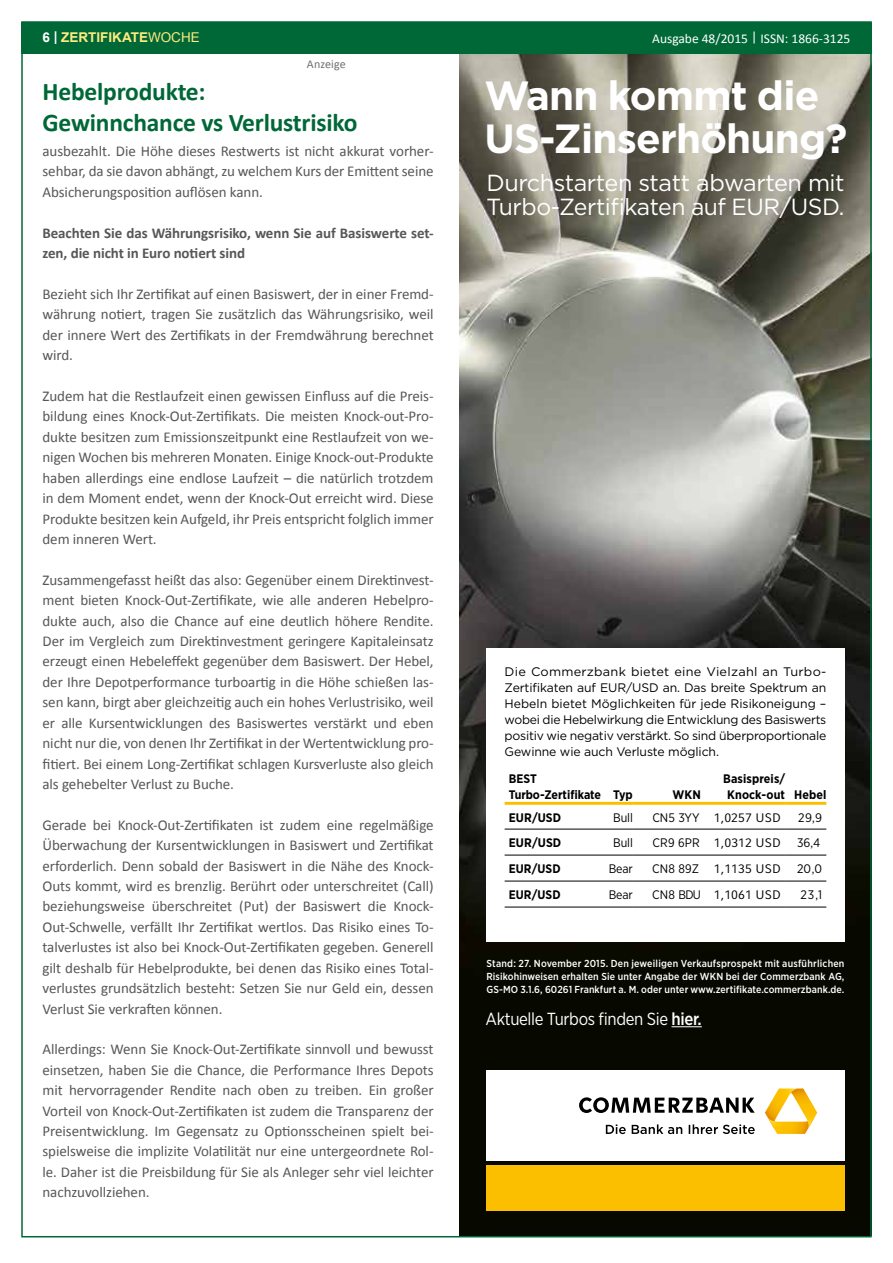
<style>
.page{position:relative;width:893px;height:1263px;background:#fff}
.page>*{position:absolute;margin:0;border:0;box-sizing:border-box;transform-origin:0 0}
.t1{font:700 40.8px/42.8px "Gotham";letter-spacing:-.02em;color:#fff}
.t2{font:700 25.5px/30.6px "Calibri";letter-spacing:-.01em;color:#006837}
.t3{font:23.25px/24.5px "Gotham";letter-spacing:-.02em;color:#fff}
.t4{font:17.4px "Gotham Narrow";letter-spacing:-.02em;color:#fff}
.t5{font:15px/20.4px "Calibri";letter-spacing:-.005em;color:#575756;text-align:justify}
.t6{font:700 15px/20.4px "Calibri";letter-spacing:-.005em;color:#575756}
.t7{font:13.5px "Calibri";color:#fff}
.t8{font:700 13.5px "Arial";color:#ffeb7f}
.t9{font:12.3px/16px "Gotham";letter-spacing:-.015em;color:#000;text-align:justify}
.t10{font:700 12.3px/15.3px "Gotham Narrow";letter-spacing:.005em;color:#000}
.t11{font:12.3px "Compatil Fact LT Pro";letter-spacing:.005em;color:#000}
.t12{font:12.3px "Gotham Narrow";letter-spacing:-.01em;color:#000}
.t13{font:12px "Calibri";letter-spacing:.005em;color:#706f6f}
.t14{font:500 10.2px/13px "Gotham Narrow";letter-spacing:.01em;color:#fff;text-align:justify}
.s1{color:#fff}
.s2{font-weight:400}
.s3{font-family:"Gotham Narrow"}
.s4{font-weight:500}
</style>
<div class="page">
<div style="left:21px;top:22px;width:851px;height:32px;background:#006837"></div>
<img style="left:459px;top:54px;width:410px;height:1180px">
<div style="left:486px;top:1070px;width:358px;height:91px;background:#fff"></div>
<svg style="left:579px;top:1097px;width:176px;height:16px"></svg>
<svg style="left:765px;top:1088px;width:52px;height:46px"></svg>
<svg style="left:606px;top:1124px;width:149px;height:10px"></svg>
<div style="left:486px;top:1166px;width:358px;height:45px;background:#fcbf00"></div>
<hr style="left:671px;top:1026px;width:31px;height:1px;background:#fff">
<div style="left:486px;top:648px;width:358px;height:293px;background:#fff"></div>
<hr style="left:633px;top:829px;width:68px;height:1px;background:#000">
<hr style="left:701px;top:829px;width:84px;height:1px;background:#000">
<hr style="left:785px;top:829px;width:41px;height:1px;background:#000">
<hr style="left:633px;top:855px;width:68px;height:1px;background:#000">
<hr style="left:701px;top:855px;width:84px;height:1px;background:#000">
<hr style="left:785px;top:855px;width:41px;height:1px;background:#000">
<hr style="left:633px;top:881px;width:68px;height:1px;background:#000">
<hr style="left:701px;top:881px;width:84px;height:1px;background:#000">
<hr style="left:785px;top:881px;width:41px;height:1px;background:#000">
<hr style="left:633px;top:907px;width:68px;height:1px;background:#000">
<hr style="left:701px;top:907px;width:84px;height:1px;background:#000">
<hr style="left:785px;top:907px;width:41px;height:1px;background:#000">
<hr style="left:505px;top:829px;width:99px;height:1px;background:#000">
<svg style="left:604px;top:829px;width:29px;height:1px"></svg>
<hr style="left:505px;top:855px;width:99px;height:1px;background:#000">
<svg style="left:604px;top:855px;width:29px;height:1px"></svg>
<hr style="left:505px;top:881px;width:99px;height:1px;background:#000">
<svg style="left:604px;top:881px;width:29px;height:1px"></svg>
<hr style="left:505px;top:907px;width:99px;height:1px;background:#000">
<svg style="left:604px;top:907px;width:29px;height:1px"></svg>
<hr style="left:505px;top:802px;width:99px;height:3px;background:#fcbf00">
<hr style="left:604px;top:802px;width:29px;height:3px;background:#fcbf00">
<hr style="left:633px;top:802px;width:68px;height:3px;background:#fcbf00">
<hr style="left:701px;top:802px;width:84px;height:3px;background:#fcbf00">
<hr style="left:785px;top:802px;width:41px;height:3px;background:#fcbf00">
<p class="t8" style="left:43px;top:29px;width:159px"><span class="s1">6 |</span> ZERTIFIKATE<span class="s2">WOCHE</span></p>
<p class="t7" style="left:652px;top:30px;width:200px">Ausgabe 48/2015 | ISSN: 1866-3125</p>
<p class="t13" style="left:307px;top:56px;width:40px">Anzeige</p>
<h1 class="t1" style="left:484px;top:74px;width:364px">Wann kommt die<br>US-Zinserhöhung?</h1>
<h3 class="t3" style="left:486px;top:170px;width:359px">Durchstarten statt abwarten mit<br>Turbo-Zertifikaten auf EUR/USD.</h3>
<h2 class="t2" style="left:43px;top:77px;width:317px">Hebelprodukte:<br>Gewinnchance vs Verlustrisiko</h2>
<p class="t5" style="left:43px;top:141px;width:393px">ausbezahlt. Die Höhe dieses Restwerts ist nicht akkurat vorher&shy;sehbar, da sie davon abhängt, zu welchem Kurs der Emittent seine Absicherungsposition auflösen kann.</p>
<p class="t6" style="left:43px;top:223px;width:393px">Beachten Sie das Währungsrisiko, wenn Sie auf Basiswerte set&shy;zen, die nicht in Euro notiert sind</p>
<p class="t5" style="left:43px;top:284px;width:393px">Bezieht sich Ihr Zertifikat auf einen Basiswert, der in einer Fremd&shy;währung notiert, tragen Sie zusätzlich das Währungsrisiko, weil der innere Wert des Zertifikats in der Fremdwährung berechnet wird.</p>
<p class="t5" style="left:43px;top:386px;width:393px">Zudem hat die Restlaufzeit einen gewissen Einfluss auf die Preis&shy;bildung eines Knock-Out-Zertifikats. Die meisten Knock-out-Pro&shy;dukte besitzen zum Emissionszeitpunkt eine Restlaufzeit von we&shy;nigen Wochen bis mehreren Monaten. Einige Knock-out-Produkte haben allerdings eine endlose Laufzeit – die natürlich trotzdem in dem Moment endet, wenn der Knock-Out erreicht wird. Diese Produkte besitzen kein Aufgeld, ihr Preis entspricht folglich immer dem inneren Wert.</p>
<p class="t5" style="left:43px;top:570px;width:393px">Zusammengefasst heißt das also: Gegenüber einem Direktinvest&shy;ment bieten Knock-Out-Zertifikate, wie alle anderen Hebelpro&shy;dukte auch, also die Chance auf eine deutlich höhere Rendite.<br>Der im Vergleich zum Direktinvestment geringere Kapitaleinsatz erzeugt einen Hebeleffekt gegenüber dem Basiswert. Der Hebel, der Ihre Depotperformance turboartig in die Höhe schießen las&shy;sen kann, birgt aber gleichzeitig auch ein hohes Verlustrisiko, weil er alle Kursentwicklungen des Basiswertes verstärkt und eben nicht nur die, von denen Ihr Zertifikat in der Wertentwicklung pro&shy;fitiert. Bei einem Long-Zertifikat schlagen Kursverluste also gleich als gehebelter Verlust zu Buche.</p>
<p class="t5" style="left:43px;top:815px;width:393px">Gerade bei Knock-Out-Zertifikaten ist zudem eine regelmäßige Überwachung der Kursentwicklungen in Basiswert und Zertifikat erforderlich. Denn sobald der Basiswert in die Nähe des Knock-Outs kommt, wird es brenzlig. Berührt oder unterschreitet (Call) beziehungsweise überschreitet (Put) der Basiswert die Knock-Out-Schwelle, verfällt Ihr Zertifikat wertlos. Das Risiko eines To&shy;talverlustes ist also bei Knock-Out-Zertifikaten gegeben. Generell gilt deshalb für Hebelprodukte, bei denen das Risiko eines Total&shy;verlustes grundsätzlich besteht: Setzen Sie nur Geld ein, dessen Verlust Sie verkraften können.</p>
<p class="t5" style="left:43px;top:1039px;width:393px">Allerdings: Wenn Sie Knock-Out-Zertifikate sinnvoll und bewusst einsetzen, haben Sie die Chance, die Performance Ihres Depots mit hervorragender Rendite nach oben zu treiben. Ein großer Vorteil von Knock-Out-Zertifikaten ist zudem die Transparenz der Preisentwicklung. Im Gegensatz zu Optionsscheinen spielt bei&shy;spielsweise die implizite Volatilität nur eine untergeordnete Rol&shy;le. Daher ist die Preisbildung für Sie als Anleger sehr viel leichter nachzuvollziehen.</p>
<p class="t9" style="left:505px;top:663px;width:323px">Die Commerzbank bietet eine Vielzahl an Turbo-Zertifikaten auf EUR/USD an. Das breite Spektrum an Hebeln bietet Möglichkeiten für jede Risikoneigung – wobei die Hebelwirkung die Entwicklung des Basiswerts positiv wie negativ verstärkt. So sind überproportionale Gewinne wie auch Verluste möglich.</p>
<p class="t10" style="left:509px;top:771px;width:126px">BEST<br>Turbo-Zertifikate Typ</p>
<p class="t10" style="left:727px;top:771px;width:101px;text-indent:-4px">Basispreis/<br>Knock-out Hebel</p>
<p class="t10" style="left:672px;top:787px;width:30px">WKN</p>
<p class="t10" style="left:509px;top:810px;width:54px">EUR/USD</p>
<p class="t12" style="left:613px;top:810px;width:21px">Bull</p>
<p class="t11" style="left:652px;top:810px;width:130px"><span class="s3">CN5 3YY</span> 1,0257 USD</p>
<p class="t12" style="left:798px;top:810px;width:25px">29,9</p>
<p class="t10" style="left:509px;top:834px;width:54px">EUR/USD</p>
<p class="t12" style="left:613px;top:835px;width:21px">Bull</p>
<p class="t11" style="left:652px;top:835px;width:130px"><span class="s3">CR9 6PR</span> 1,0312 USD</p>
<p class="t12" style="left:797px;top:835px;width:24px">36,4</p>
<p class="t10" style="left:509px;top:860px;width:53px">EUR/USD</p>
<p class="t12" style="left:609px;top:861px;width:26px">Bear</p>
<p class="t11" style="left:652px;top:861px;width:130px"><span class="s3">CN8 89Z</span> 1,1135 USD</p>
<p class="t12" style="left:797px;top:861px;width:27px">20,0</p>
<p class="t10" style="left:509px;top:886px;width:53px">EUR/USD</p>
<p class="t12" style="left:609px;top:887px;width:26px">Bear</p>
<p class="t11" style="left:652px;top:887px;width:130px"><span class="s3">CN8 BDU</span> 1,1061 USD</p>
<p class="t12" style="left:800px;top:887px;width:23px">23,1</p>
<p class="t14" style="left:486px;top:956px;width:360px">Stand: 27. November 2015. Den jeweiligen Verkaufsprospekt mit ausführlichen Risikohinweisen erhalten Sie unter Angabe der WKN bei der Commerzbank AG, GS-MO 3.1.6, 60261 Frankfurt a. M. oder unter www.zertifikate.commerzbank.de.</p>
<p class="t4" style="left:486px;top:1008px;width:218px">Aktuelle Turbos finden Sie <span class="s4">hier.</span></p>
</div>
